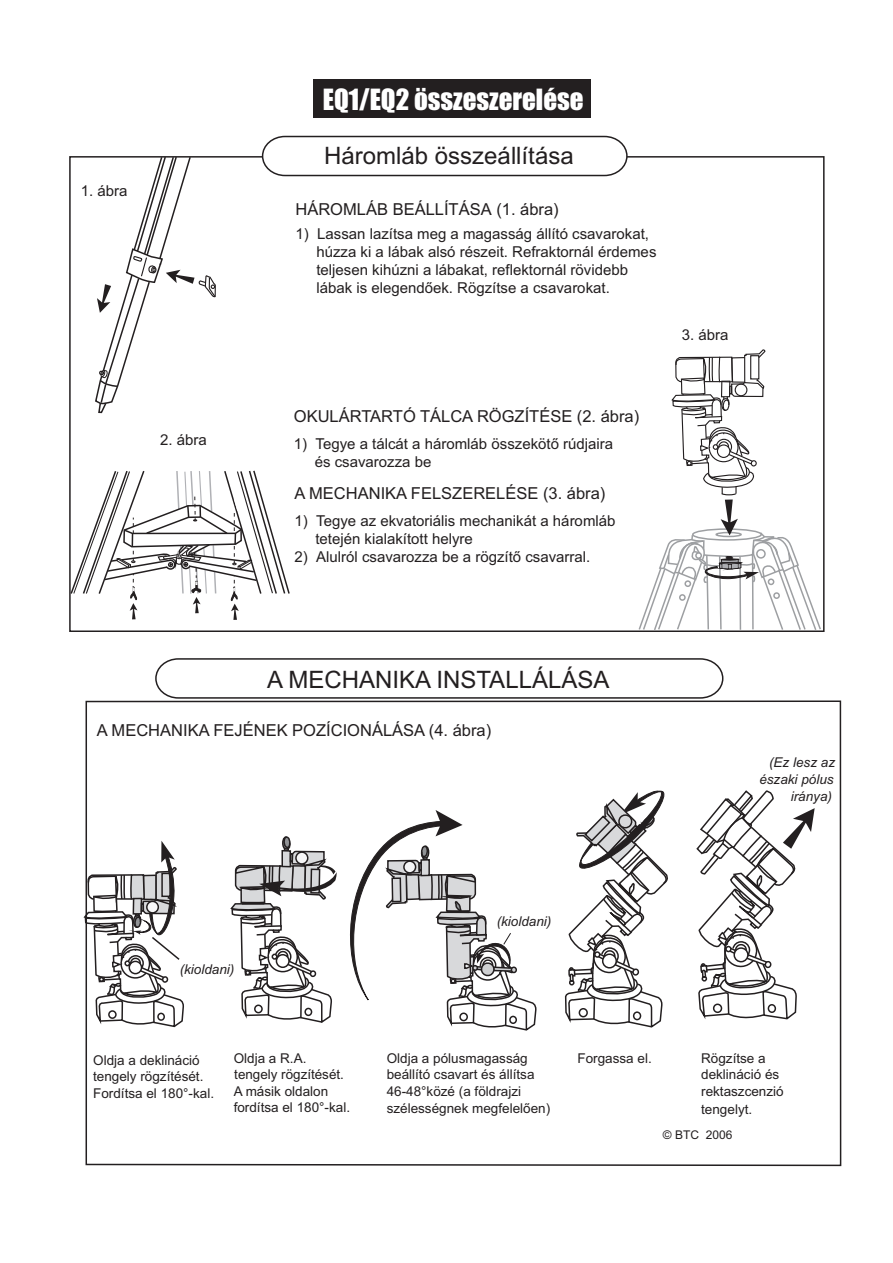
<style>
.page{position:relative;width:893px;height:1263px;background:#fff}
.page>*{position:absolute;margin:0;border:0;box-sizing:border-box;transform-origin:0 0}
.t1{font:27px "Impact";color:#fff}
.t2{font:24px "Arial";color:#231f20}
.t3{font:16.5px "Arial";color:#231f20}
.t4{font:15px/18px "Arial";color:#231f20}
.t5{font:13.5px/16.5px "Arial";color:#231f20}
.t6{font:italic 13.5px/17px "Arial";color:#231f20;text-align:right}
.t7{font:12px "Arial";color:#231f20}
</style>
<div class="page">
<div style="left:313px;top:79px;width:277px;height:38px;background:#231f20"></div>
<svg style="left:261px;top:135px;width:367px;height:42px"></svg>
<svg style="left:94px;top:156px;width:122px;height:258px"></svg>
<svg style="left:69px;top:469px;width:221px;height:151px"></svg>
<svg style="left:637px;top:349px;width:185px;height:283px"></svg>
<svg style="left:85px;top:700px;width:757px;height:467px"></svg>
<svg style="left:564px;top:750px;width:105px;height:417px"></svg>
<svg style="left:83px;top:841px;width:102px;height:301px"></svg>
<svg style="left:229px;top:748px;width:108px;height:364px"></svg>
<svg style="left:343px;top:757px;width:194px;height:410px"></svg>
<svg style="left:155px;top:658px;width:569px;height:41px"></svg>
<svg style="left:695px;top:789px;width:120px;height:240px"></svg>
<h1 class="t1" style="left:323px;top:89px;width:262px">EQ1/EQ2 összeszerelése</h1>
<p class="t4" style="left:81px;top:183px;width:48px">1. ábra</p>
<p class="t4" style="left:160px;top:432px;width:48px">2. ábra</p>
<h2 class="t2" style="left:324px;top:147px;width:251px">Háromláb összeállítása</h2>
<p class="t3" style="left:295px;top:203px;width:265px">HÁROMLÁB BEÁLLÍTÁSA (1. ábra)</p>
<p class="t4" style="left:316px;top:226px;width:342px;text-indent:-21px">1) Lassan lazítsa meg a magasság állító csavarokat, húzza ki a lábak alsó részeit. Refraktornál érdemes teljesen kihúzni a lábakat, reflektornál rövidebb lábak is elegendõek. Rögzítse a csavarokat.</p>
<p class="t4" style="left:682px;top:327px;width:48px">3. ábra</p>
<p class="t3" style="left:294px;top:410px;width:347px">OKULÁRTARTÓ TÁLCA RÖGZÍTÉSE (2. ábra)</p>
<p class="t4" style="left:315px;top:436px;width:300px;text-indent:-21px">1) Tegye a tálcát a háromláb összekötõ rúdjaira és csavarozza be</p>
<p class="t3" style="left:294px;top:487px;width:312px">A MECHANIKA FELSZERELÉSE (3. ábra)</p>
<p class="t4" style="left:315px;top:513px;width:302px;text-indent:-21px">1) Tegye az ekvatoriális mechanikát a háromláb tetején kialakított helyre</p>
<p class="t4" style="left:294px;top:549px;width:297px">2) Alulról csavarozza be a rögzítõ csavarral.</p>
<h2 class="t2" style="left:267px;top:671px;width:344px">A MECHANIKA INSTALLÁLÁSA</h2>
<p class="t3" style="left:97px;top:724px;width:396px">A MECHANIKA FEJÉNEK POZÍCIONÁLÁSA (4. ábra)</p>
<p class="t6" style="left:759px;top:755px;width:77px">(Ez lesz az északi pólus iránya)</p>
<p class="t6" style="left:180px;top:962px;width:56px">(kioldani)</p>
<p class="t6" style="left:497px;top:914px;width:56px">(kioldani)</p>
<p class="t5" style="left:93px;top:1053px;width:122px">Oldja a deklináció tengely rögzítését.<br>Fordítsa el 180°-kal.</p>
<p class="t5" style="left:234px;top:1051px;width:118px">Oldja a R.A. tengely rögzítését.<br>A másik oldalon fordítsa el 180°-kal.</p>
<p class="t5" style="left:387px;top:1051px;width:149px">Oldja a pólusmagasság beállító csavart és állítsa<br>46-48°közé (a földrajzi</p>
<p class="t5" style="left:577px;top:1051px;width:76px">Forgassa el.</p>
<p class="t5" style="left:701px;top:1051px;width:84px">Rögzítse a deklináció és rektaszcenzió</p>
<p class="t5" style="left:387px;top:1101px;width:165px">szélességnek megfelelõen)</p>
<p class="t5" style="left:701px;top:1102px;width:53px">tengelyt.</p>
<p class="t7" style="left:663px;top:1130px;width:71px">© BTC 2006</p>
</div>
